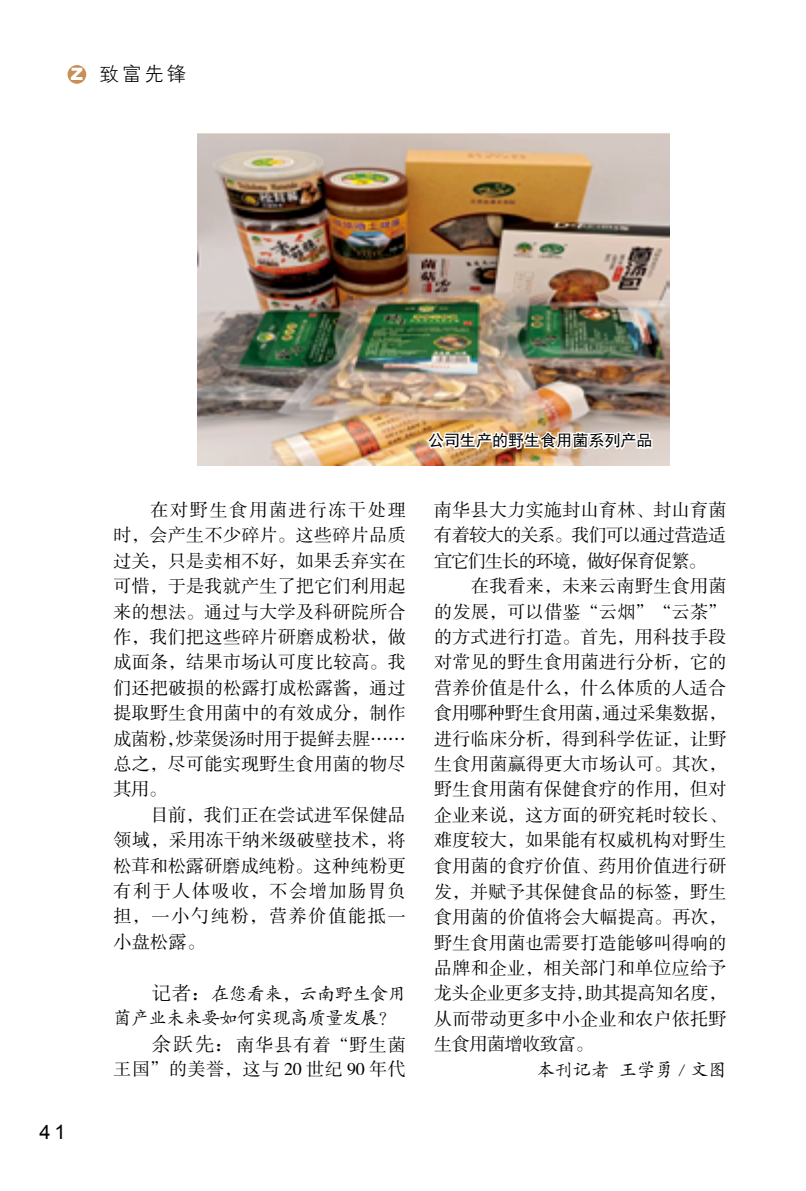
<style>
.page{position:relative;width:806px;height:1191px;background:#fff}
.page>*{position:absolute;margin:0;border:0;box-sizing:border-box;transform-origin:0 0}
.t1{font:20px "FZXH1 JW GB1 0";color:#000}
.t2{font:20px "Arial";color:#000}
.t3{font:18px/25.4px "FZSSK GBK1 0";letter-spacing:.015em;color:#000;text-align:justify}
.t4{font:18px/24.4px "FZKTK GBK1 0";letter-spacing:-.02em;color:#000}
.t5{font:18px/24.4px "FZSSK GBK1 0";letter-spacing:.04em;color:#000;text-align:right}
.t6{font:18px "FZKTK GBK1 0";color:#000}
.t7{font:16px "Sim Hei";color:#000}
.s1{font-family:"Arial";font-weight:900;font-size:17px;color:#fff}
.s2{font-family:"Sim Sun";font-size:20px}
</style>
<div class="page">
<div style="left:67px;top:65px;width:19px;height:19px;background:#c98f56;border-radius:50%"></div>
<img style="left:197px;top:135px;width:472px;height:330px">
<img style="left:423px;top:429px;width:230px;height:37px">
<p class="t1" style="left:71px;top:63px;width:117px"><span class="s1">Z</span> 致富先锋</p>
<p class="t2" style="left:39px;top:1118px;width:28px">41</p>
<p class="t3" style="left:113px;top:498px;width:294px;text-indent:37px">在对野生食用菌进行冻干处理时，会产生不少碎片。这些碎片品质过关，只是卖相不好，如果丢弃实在可惜，于是我就产生了把它们利用起来的想法。通过与大学及科研院所合作，我们把这些碎片研磨成粉状，做成面条，结果市场认可度比较高。我们还把破损的松露打成松露酱，通过提取野生食用菌中的有效成分，制作成菌粉，炒菜煲汤时用于提鲜去腥……总之，尽可能实现野生食用菌的物尽其用。</p>
<p class="t3" style="left:113px;top:803px;width:294px;text-indent:37px">目前，我们正在尝试进军保健品领域，采用冻干纳米级破壁技术，将松茸和松露研磨成纯粉。这种纯粉更有利于人体吸收，不会增加肠胃负担，一小勺纯粉，营养价值能抵一小盘松露。</p>
<p class="t4" style="left:113px;top:981px;width:293px;text-indent:38px"><span class="s2">记者：</span>在您看来，云南野生食用菌产业未来要如何实现高质量发展？</p>
<p class="t5" style="left:113px;top:1033px;width:293px"><span class="s2">余跃先：</span>南华县有着“野生菌<br>王国”的美誉，这与 20 世纪 90 年代</p>
<p class="t7" style="left:428px;top:432px;width:225px">公司生产的野生食用菌系列产品</p>
<p class="t3" style="left:434px;top:498px;width:293px">南华县大力实施封山育林、封山育菌有着较大的关系。我们可以通过营造适宜它们生长的环境，做好保育促繁。</p>
<p class="t3" style="left:434px;top:574px;width:294px;text-indent:37px">在我看来，未来云南野生食用菌的发展，可以借鉴“云烟”“云茶”的方式进行打造。首先，用科技手段对常见的野生食用菌进行分析，它的营养价值是什么，什么体质的人适合食用哪种野生食用菌，通过采集数据，进行临床分析，得到科学佐证，让野生食用菌赢得更大市场认可。其次，野生食用菌有保健食疗的作用，但对企业来说，这方面的研究耗时较长、难度较大，如果能有权威机构对野生食用菌的食疗价值、药用价值进行研发，并赋予其保健食品的标签，野生食用菌的价值将会大幅提高。再次，野生食用菌也需要打造能够叫得响的品牌和企业，相关部门和单位应给予龙头企业更多支持，助其提高知名度，从而带动更多中小企业和农户依托野生食用菌增收致富。</p>
<p class="t6" style="left:537px;top:1060px;width:191px">本刊记者 王学勇 / 文图</p>
</div>
